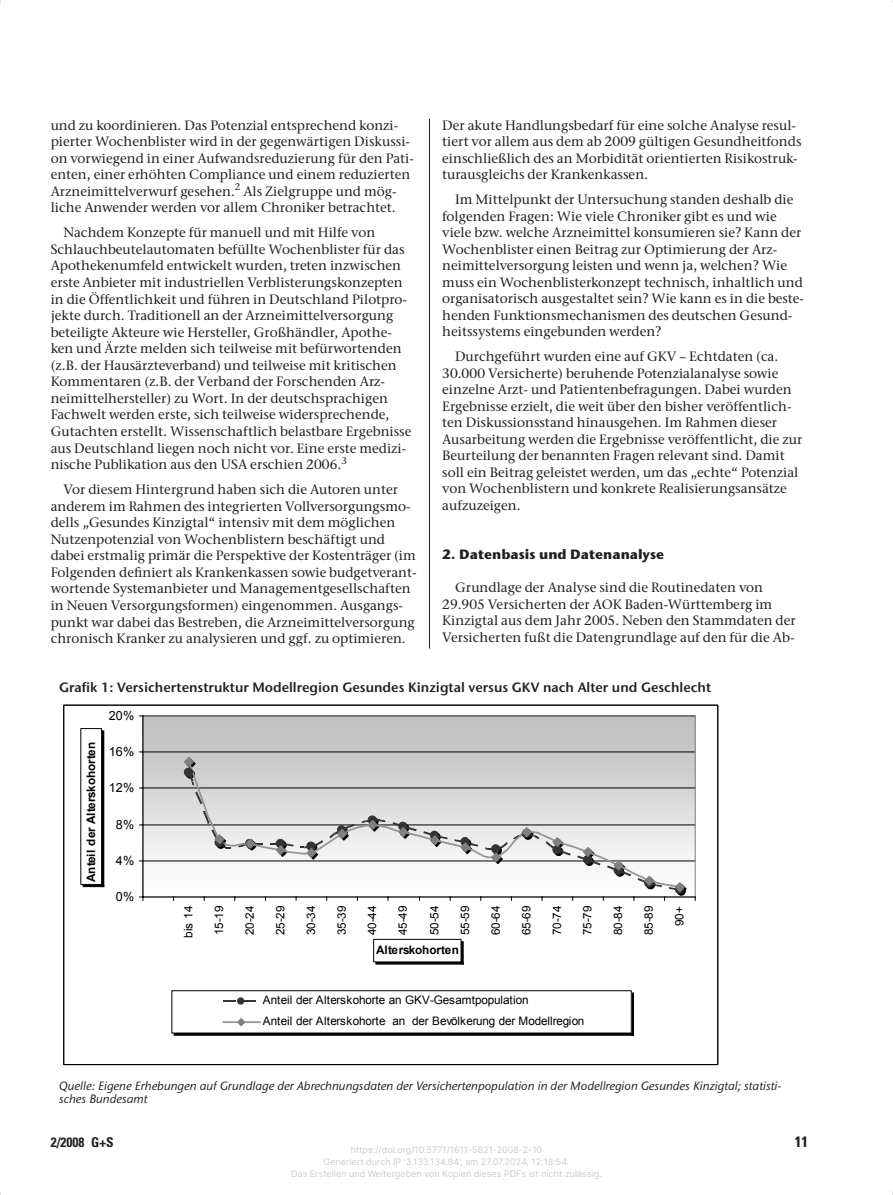
<style>
.page{position:relative;width:893px;height:1195px;background:#fff}
.page>*{position:absolute;margin:0;border:0;box-sizing:border-box;transform-origin:0 0}
.t1{font:700 condensed 15px "Univers LT";color:#231f20}
.t2{font:500 13.5px/16.5px "Stone Serif ITC";color:#231f20}
.t3{font:13.5px "Stone Sans ITC Semi";color:#231f20}
.t4{font:700 13.5px "Stone Sans ITC";color:#231f20}
.t5{font:700 condensed 13.5px "Univers LT";color:#231f20}
.t6{font:12.6px "Arial";color:#000}
.t7{font:italic 500 12px/13.5px "Stone Sans ITC";color:#231f20}
.t8{font:12px "Arial";color:#000}
.t9{font:11.7px/20.7px "Arial";letter-spacing:-.02em;color:#000}
.t10{font:700 11.7px "Arial";letter-spacing:-.015em;color:#000}
.t11{font:9px/12px "Inter";color:#ccc;text-align:center}
</style>
<div class="page">
<div style="left:143px;top:715px;width:552px;height:181px;background:linear-gradient(to bottom,#bbb,#fcfcfc)"></div>
<hr style="left:143px;top:860px;width:552px;height:1px;background:#000">
<hr style="left:143px;top:824px;width:552px;height:1px;background:#000">
<hr style="left:143px;top:787px;width:552px;height:1px;background:#000">
<hr style="left:143px;top:751px;width:552px;height:1px;background:#000">
<hr style="left:143px;top:715px;width:1px;height:181px;background:#000">
<hr style="left:143px;top:896px;width:552px;height:1px;background:#000">
<svg style="left:139px;top:896px;width:5px;height:4px"></svg>
<svg style="left:186px;top:759px;width:495px;height:129px;background:#d0d0d0"></svg>
<svg style="left:183px;top:755px;width:13px;height:30px"></svg>
<svg style="left:203px;top:811px;width:484px;height:89px"></svg>
<hr style="left:461px;top:940px;width:2px;height:24px;background:#000">
<hr style="left:375px;top:961px;width:88px;height:3px;background:#000">
<div style="left:373px;top:939px;width:88px;height:22px;border:1px solid #000"></div>
<hr style="left:101px;top:730px;width:3px;height:156px;background:#000">
<hr style="left:83px;top:884px;width:21px;height:2px;background:#000">
<div style="left:81px;top:728px;width:21px;height:156px;border:1px solid #000"></div>
<hr style="left:631px;top:992px;width:2px;height:43px;background:#000">
<hr style="left:173px;top:1032px;width:460px;height:3px;background:#000">
<svg style="left:223px;top:1000px;width:13px;height:2px"></svg>
<svg style="left:244px;top:1000px;width:11px;height:2px"></svg>
<div style="left:237px;top:997px;width:7px;height:6px;background:#333;border-radius:50%"></div>
<div style="left:237px;top:997px;width:7px;height:7px;border:1px solid #333;border-radius:50%"></div>
<hr style="left:223px;top:1020px;width:37px;height:2px;background:#969696">
<svg style="left:236px;top:1018px;width:10px;height:8px"></svg>
<hr style="left:429px;top:119px;width:1px;height:529px;background:#231f20">
<p class="t2" style="left:442px;top:116px;width:360px">Der akute Handlungsbedarf für eine solche Analyse resul&shy;tiert vor allem aus dem ab 2009 gültigen Gesundheitfonds einschließlich des an Morbidität orientierten Risikostruk&shy;turausgleichs der Krankenkassen.</p>
<p class="t2" style="left:442px;top:191px;width:363px;text-indent:13px">Im Mittelpunkt der Untersuchung standen deshalb die folgenden Fragen: Wie viele Chroniker gibt es und wie viele bzw. welche Arzneimittel konsumieren sie? Kann der Wochenblister einen Beitrag zur Optimierung der Arz&shy;neimittelversorgung leisten und wenn ja, welchen? Wie muss ein Wochenblisterkonzept technisch, inhaltlich und organisatorisch ausgestaltet sein? Wie kann es in die beste&shy;henden Funktionsmechanismen des deutschen Gesund&shy;heitssystems eingebunden werden?</p>
<p class="t2" style="left:442px;top:348px;width:361px;text-indent:13px">Durchgeführt wurden eine auf GKV – Echtdaten (ca.<br>30.000 Versicherte) beruhende Potenzialanalyse sowie einzelne Arzt- und Patientenbefragungen. Dabei wurden Ergebnisse erzielt, die weit über den bisher veröffentlich&shy;ten Diskussionsstand hinausgehen. Im Rahmen dieser Ausarbeitung werden die Ergebnisse veröffentlicht, die zur Beurteilung der benannten Fragen relevant sind. Damit soll ein Beitrag geleistet werden, um das „echte“ Potenzial von Wochenblistern und konkrete Realisierungsansätze aufzuzeigen.</p>
<p class="t4" style="left:442px;top:546px;width:223px">2. Datenbasis und Datenanalyse</p>
<p class="t2" style="left:442px;top:579px;width:355px;text-indent:13px">Grundlage der Analyse sind die Routinedaten von 29.905 Versicherten der AOK Baden-Württemberg im Kinzigtal aus dem Jahr 2005. Neben den Stammdaten der Versicherten fußt die Datengrundlage auf den für die Ab-</p>
<p class="t3" style="left:59px;top:678px;width:653px">Grafik 1: Versichertenstruktur Modellregion Gesundes Kinzigtal versus GKV nach Alter und Geschlecht</p>
<p class="t2" style="left:51px;top:116px;width:364px">und zu koordinieren. Das Potenzial entsprechend konzi&shy;pierter Wochenblister wird in der gegenwärtigen Diskussi&shy;on vorwiegend in einer Aufwandsreduzierung für den Pati&shy;enten, einer erhöhten Compliance und einem reduzierten Arzneimittelverwurf gesehen.<sup>2</sup> Als Zielgruppe und mög&shy;liche Anwender werden vor allem Chroniker betrachtet.</p>
<p class="t2" style="left:51px;top:224px;width:362px;text-indent:13px">Nachdem Konzepte für manuell und mit Hilfe von Schlauchbeutelautomaten befüllte Wochenblister für das Apothekenumfeld entwickelt wurden, treten inzwischen erste Anbieter mit industriellen Verblisterungskonzepten in die Öffentlichkeit und führen in Deutschland Pilotpro&shy;jekte durch. Traditionell an der Arzneimittelversorgung beteiligte Akteure wie Hersteller, Großhändler, Apothe&shy;ken und Ärzte melden sich teilweise mit befürwortenden (z.B. der Hausärzteverband) und teilweise mit kritischen Kommentaren (z.B. der Verband der Forschenden Arz&shy;neimittelhersteller) zu Wort. In der deutschsprachigen Fachwelt werden erste, sich teilweise widersprechende, Gutachten erstellt. Wissenschaftlich belastbare Ergebnisse aus Deutschland liegen noch nicht vor. Eine erste medizi&shy;nische Publikation aus den USA erschien 2006.<sup>3</sup></p>
<p class="t2" style="left:51px;top:481px;width:367px;text-indent:13px">Vor diesem Hintergrund haben sich die Autoren unter anderem im Rahmen des integrierten Vollversorgungsmo&shy;dells „Gesundes Kinzigtal“ intensiv mit dem möglichen Nutzenpotenzial von Wochenblistern beschäftigt und dabei erstmalig primär die Perspektive der Kostenträger (im Folgenden definiert als Krankenkassen sowie budgetverant&shy;wortende Systemanbieter und Managementgesellschaften in Neuen Versorgungsformen) eingenommen. Ausgangs&shy;punkt war dabei das Bestreben, die Arzneimittelversorgung chronisch Kranker zu analysieren und ggf. zu optimieren.</p>
<p class="t8" style="left:59px;top:685px;width:47px">Grafik 1:</p>
<p class="t10" style="left:83px;top:881px;width:141px;rotate:-90deg">Anteil der Alterskohorten</p>
<p class="t6" style="left:109px;top:707px;width:27px">20%</p>
<p class="t6" style="left:109px;top:743px;width:27px">16%</p>
<p class="t6" style="left:109px;top:779px;width:27px">12%</p>
<p class="t6" style="left:116px;top:816px;width:20px">8%</p>
<p class="t6" style="left:116px;top:852px;width:20px">4%</p>
<p class="t6" style="left:116px;top:888px;width:20px">0%</p>
<p class="t9" style="left:178px;top:937px;width:33px;rotate:-90deg">bis 14</p>
<p class="t9" style="left:209px;top:934px;width:30px;rotate:-90deg">15-19</p>
<p class="t9" style="left:239px;top:934px;width:30px;rotate:-90deg">20-24</p>
<p class="t9" style="left:270px;top:934px;width:30px;rotate:-90deg">25-29</p>
<p class="t9" style="left:300px;top:934px;width:30px;rotate:-90deg">30-34</p>
<p class="t9" style="left:331px;top:934px;width:30px;rotate:-90deg">35-39</p>
<p class="t9" style="left:362px;top:934px;width:30px;rotate:-90deg">40-44</p>
<p class="t9" style="left:392px;top:934px;width:30px;rotate:-90deg">45-49</p>
<p class="t9" style="left:424px;top:934px;width:30px;rotate:-90deg">50-54</p>
<p class="t9" style="left:454px;top:934px;width:30px;rotate:-90deg">55-59</p>
<p class="t9" style="left:485px;top:934px;width:30px;rotate:-90deg">60-64</p>
<p class="t9" style="left:516px;top:934px;width:30px;rotate:-90deg">65-69</p>
<p class="t9" style="left:546px;top:934px;width:30px;rotate:-90deg">70-74</p>
<p class="t9" style="left:577px;top:934px;width:30px;rotate:-90deg">75-79</p>
<p class="t9" style="left:607px;top:934px;width:30px;rotate:-90deg">80-84</p>
<p class="t9" style="left:638px;top:934px;width:30px;rotate:-90deg">85-89</p>
<p class="t9" style="left:669px;top:925px;width:21px;rotate:-90deg">90+</p>
<p class="t10" style="left:376px;top:941px;width:84px">Alterskohorten</p>
<p class="t9" style="left:263px;top:989px;width:323px">Anteil der Alterskohorte an GKV-Gesamtpopulation<br>Anteil der Alterskohorte an der Bevölkerung der Modellregion</p>
<p class="t7" style="left:59px;top:1078px;width:723px">Quelle: Eigene Erhebungen auf Grundlage der Abrechnungsdaten der Versichertenpopulation in der Modellregion Gesundes Kinzigtal; statisti&shy;sches Bundesamt</p>
<p class="t5" style="left:51px;top:1133px;width:64px">2/2008 G+S</p>
<p class="t1" style="left:794px;top:1132px;width:15px">11</p>
<p class="t11" style="left:291px;top:1143px;width:312px">https://doi.org/10.5771/1611-5821-2008-2-10<br>Generiert durch IP '3.133.134.84', am 27.07.2024, 12:18:54.<br>Das Erstellen und Weitergeben von Kopien dieses PDFs ist nicht zulässig.</p>
</div>
